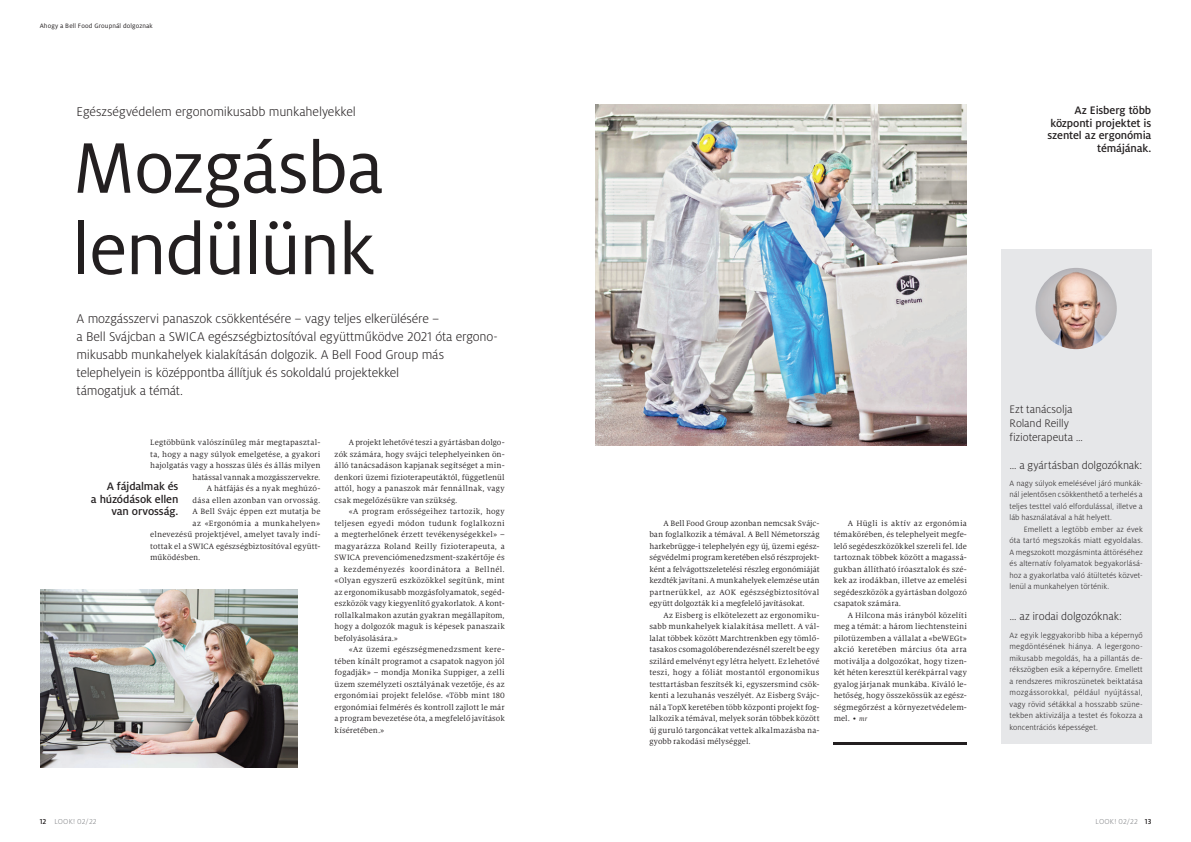
<style>
.page{position:relative;width:1191px;height:842px;background:#fff}
.page>*{position:absolute;margin:0;border:0;box-sizing:border-box;transform-origin:0 0}
.t1{font:79.2px/81.4px "Milo Pro";letter-spacing:-.02em;color:#231f20}
.t2{font:300 14px/18px "Milo Pro";letter-spacing:-.01em;color:#231f20}
.t3{font:500 12px/12.5px "Milo Pro";letter-spacing:-.01em;color:#231f20;text-align:right}
.t4{font:300 12px/14px "Milo Pro";letter-spacing:-.005em;color:#231f20}
.t5{font:8.5px/11.5px "Milo Serif Pro";letter-spacing:.015em;color:#231f20;text-align:justify}
.t6{font:300 8.5px/11.5px "Milo Pro";letter-spacing:.01em;color:#231f20;text-align:justify}
.t7{font:300 8px "Milo Pro";letter-spacing:.025em;color:#808285}
.t8{font:7px "Milo Pro";letter-spacing:.02em;color:#231f20}
.s1{font-weight:500;color:#231f20}
.s2{font-style:italic;font-size:7px}
</style>
<div class="page">
<img style="left:40px;top:589px;width:258px;height:178px">
<div style="left:1001px;top:250px;width:150px;height:494px;background:#e6e7e9"></div>
<img style="left:595px;top:105px;width:372px;height:340px">
<img style="left:1035px;top:268px;width:81px;height:81px;border-radius:41px">
<hr style="left:833px;top:742px;width:134px;height:2px;background:#231f20">
<p class="t8" style="left:40px;top:22px;width:114px">Ahogy a Bell Food Groupnál dolgoznak</p>
<h2 class="t2" style="left:77px;top:103px;width:281px">Egészségvédelem ergonomikusabb munkahelyekkel</h2>
<h1 class="t1" style="left:72px;top:128px;width:313px">Mozgásba lendülünk</h1>
<p class="t2" style="left:77px;top:310px;width:423px">A mozgásszervi panaszok csökkentésére – vagy teljes elkerülésére –<br>a Bell Svájcban a SWICA egészségbiztosítóval együttműködve 2021 óta ergono&shy;mikusabb munkahelyek kialakításán dolgozik. A Bell Food Group más telephelyein is középpontba állítjuk és sokoldalú projektekkel<br>támogatjuk a témát.</p>
<p class="t5" style="left:150px;top:437px;width:172px">Legtöbbünk valószínűleg már megtapasztal-</p>
<p class="t5" style="left:150px;top:448px;width:172px">ta, hogy a nagy súlyok emelgetése, a gyakori</p>
<p class="t5" style="left:150px;top:460px;width:172px">hajolgatás vagy a hosszas ülés és állás milyen</p>
<p class="t5" style="left:193px;top:471px;width:129px">hatással vannak a mozgásszervekre.</p>
<p class="t5" style="left:207px;top:483px;width:115px">A hátfájás és a nyak meghúzó-</p>
<p class="t5" style="left:193px;top:494px;width:129px">dása ellen azonban van orvosság.</p>
<p class="t5" style="left:193px;top:506px;width:129px">A Bell Svájc éppen ezt mutatja be</p>
<p class="t5" style="left:193px;top:517px;width:129px">az «Ergonómia a munkahelyen»</p>
<p class="t5" style="left:150px;top:529px;width:172px">elnevezésű projektjével, amelyet tavaly indí-</p>
<p class="t5" style="left:150px;top:540px;width:172px">tottak el a SWICA egészségbiztosítóval együtt-</p>
<p class="t5" style="left:150px;top:552px;width:52px">működésben.</p>
<h3 class="t3" style="left:91px;top:480px;width:89px">A fájdalmak és<br>a húzódások ellen van orvosság.</h3>
<p class="t5" style="left:334px;top:437px;width:172px;text-indent:14px">A projekt lehetővé teszi a gyártásban dolgo&shy;zók számára, hogy svájci telephelyeinken ön&shy;álló tanácsadáson kapjanak segítséget a min&shy;denkori üzemi fizioterapeutáktól, függetlenül attól, hogy a panaszok már fennállnak, vagy csak megelőzésükre van szükség.</p>
<p class="t5" style="left:334px;top:506px;width:172px;text-indent:14px">«A program erősségeihez tartozik, hogy teljesen egyedi módon tudunk foglalkozni a megterhelőnek érzett tevékenységekkel» – magyarázza Roland Reilly fizioterapeuta, a SWICA prevenciómenedzsment-szakértője és a kezdeményezés koordinátora a Bellnél. «Olyan egyszerű eszközökkel segítünk, mint az ergonomikusabb mozgásfolyamatok, segéd&shy;eszközök vagy kiegyenlítő gyakorlatok. A kont&shy;rollalkalmakon azután gyakran megállapítom, hogy a dolgozók maguk is képesek panaszaik befolyásolására.»</p>
<p class="t5" style="left:334px;top:644px;width:172px;text-indent:14px">«Az üzemi egészségmenedzsment kere&shy;tében kínált programot a csapatok nagyon jól fogadják» – mondja Monika Suppiger, a zelli üzem személyzeti osztályának vezetője, és az ergonómiai projekt felelőse. «Több mint 180 ergonómiai felmérés és kontroll zajlott le már a program bevezetése óta, a megfelelő javítások kíséretében.»</p>
<p class="t7" style="left:40px;top:817px;width:58px"><span class="s1">12</span> LOOK! 02/22</p>
<h3 class="t3" style="left:1047px;top:104px;width:105px">Az Eisberg több központi projektet is szentel az ergonómia témájának.</h3>
<p class="t5" style="left:649px;top:517px;width:172px;text-indent:14px">A Bell Food Group azonban nemcsak Svájc&shy;ban foglalkozik a témával. A Bell Németország harkebrügge-i telephelyén egy új, üzemi egész&shy;ségvédelmi program keretében első részprojekt&shy;ként a felvágottszeletelési részleg ergonómiáját kezdték javítani. A munkahelyek elemzése után partnerükkel, az AOK egészségbiztosítóval együtt dolgozták ki a megfelelő javításokat.</p>
<p class="t5" style="left:649px;top:609px;width:172px;text-indent:14px">Az Eisberg is elkötelezett az ergonomiku&shy;sabb munkahelyek kialakítása mellett. A vál&shy;lalat többek között Marchtrenkben egy tömlő&shy;tasakos csomagolóberendezésnél szerelt be egy szilárd emelvényt egy létra helyett. Ez lehetővé teszi, hogy a fóliát mostantól ergonomikus testtartásban feszítsék ki, egyszersmind csök&shy;kenti a lezuhanás veszélyét. Az Eisberg Svájc&shy;nál a TopX keretében több központi projekt fog&shy;lalkozik a témával, melyek során többek között új guruló targoncákat vettek alkalmazásba na&shy;gyobb rakodási mélységgel.</p>
<p class="t5" style="left:833px;top:517px;width:135px;text-indent:14px">A Hügli is aktív az ergonómia témakörében, és telephelyeit megfe&shy;lelő segédeszközökkel szereli fel. Ide tartoznak többek között a magassá&shy;gukban állítható íróasztalok és szé&shy;kek az irodákban, illetve az emelési segédeszközök a gyártásban dolgozó csapatok számára.</p>
<p class="t5" style="left:833px;top:609px;width:135px;text-indent:14px">A Hilcona más irányból közelíti meg a témát: a három liechtensteini pilotüzemben a vállalat a «beWEGt» akció keretében március óta arra motiválja a dolgozókat, hogy tizen&shy;két héten keresztül kerékpárral vagy gyalog járjanak munkába. Kiváló le&shy;hetőség, hogy összekössük az egész&shy;ségmegőrzést a környezetvédelem&shy;mel. • <span class="s2">mr</span></p>
<h3 class="t4" style="left:1009px;top:402px;width:75px">Ezt tanácsolja<br>Roland Reilly fizioterapeuta …</h3>
<h3 class="t4" style="left:1009px;top:458px;width:134px">… a gyártásban dolgozóknak:</h3>
<p class="t6" style="left:1009px;top:477px;width:135px">A nagy súlyok emelésével járó munkák&shy;nál jelentősen csökkenthető a terhelés a teljes testtel való elfordulással, illetve a láb használatával a hát helyett.</p>
<p class="t6" style="left:1009px;top:523px;width:135px;text-indent:14px">Emellett a legtöbb ember az évek óta tartó megszokás miatt egyoldalas.<br>A megszokott mozgásminta áttöréséhez és alternatív folyamatok begyakorlásá&shy;hoz a gyakorlatba való átültetés közvet&shy;lenül a munkahelyen történik.</p>
<h3 class="t4" style="left:1009px;top:610px;width:114px">… az irodai dolgozóknak:</h3>
<p class="t6" style="left:1009px;top:629px;width:135px">Az egyik leggyakoribb hiba a képernyő megdöntésének hiánya. A legergono&shy;mikusabb megoldás, ha a pillantás de&shy;rékszögben esik a képernyőre. Emellett a rendszeres mikroszünetek beiktatása mozgássorokkal, például nyújtással, vagy rövid sétákkal a hosszabb szüne&shy;tekben aktivizálja a testet és fokozza a koncentrációs képességet.</p>
<p class="t7" style="left:1095px;top:817px;width:57px">LOOK! 02/22 <span class="s1">13</span></p>
</div>
